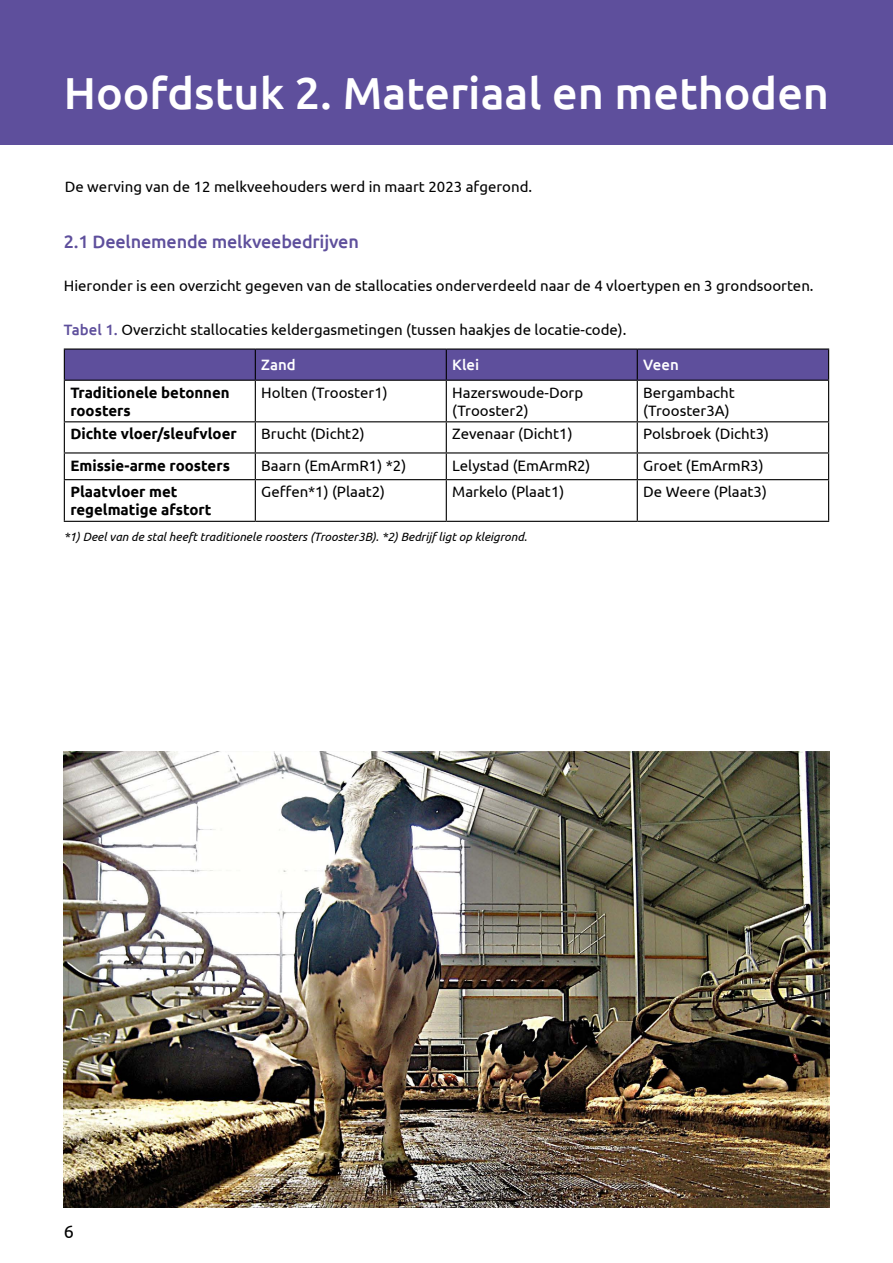
<style>
.page{position:relative;width:893px;height:1263px;background:#fff}
.page>*{position:absolute;margin:0;border:0;box-sizing:border-box;transform-origin:0 0}
.t1{font:500 44.85px "Ubuntu";color:#fff}
.t2{font:500 18px "Ubuntu";letter-spacing:-.01em;color:#5e4f9c}
.t3{font:18px "Ubuntu";color:#000}
.t4{font:15px/18px "Ubuntu";color:#000}
.t5{font:700 15px/18px "Ubuntu";color:#000}
.t6{font:500 15px "Ubuntu";color:#fff}
.t7{font:italic 12px "Ubuntu";color:#000}
.s1{font-weight:500;color:#5e4f9c}
</style>
<div class="page">
<div style="left:0;top:0;width:893px;height:144px;background:#5e4f9c"></div>
<div style="left:65px;top:350px;width:763px;height:30px;background:#5e4f9c"></div>
<svg style="left:255px;top:453px;width:1px;height:26px"></svg>
<svg style="left:446px;top:453px;width:1px;height:26px"></svg>
<svg style="left:637px;top:453px;width:1px;height:26px"></svg>
<hr style="left:255px;top:480px;width:1px;height:41px;background:#000">
<hr style="left:446px;top:480px;width:1px;height:41px;background:#000">
<hr style="left:637px;top:480px;width:1px;height:41px;background:#000">
<hr style="left:64px;top:348px;width:191px;height:2px;background:#000">
<hr style="left:64px;top:350px;width:1px;height:30px;background:#000">
<hr style="left:255px;top:348px;width:191px;height:2px;background:#000">
<hr style="left:255px;top:350px;width:1px;height:30px;background:#000">
<hr style="left:446px;top:348px;width:191px;height:2px;background:#000">
<hr style="left:446px;top:350px;width:1px;height:30px;background:#000">
<hr style="left:637px;top:348px;width:192px;height:2px;background:#000">
<hr style="left:637px;top:350px;width:1px;height:30px;background:#000">
<hr style="left:828px;top:350px;width:1px;height:30px;background:#000">
<hr style="left:255px;top:381px;width:1px;height:40px;background:#000">
<hr style="left:446px;top:381px;width:1px;height:40px;background:#000">
<hr style="left:637px;top:381px;width:1px;height:40px;background:#000">
<hr style="left:255px;top:422px;width:1px;height:30px;background:#000">
<hr style="left:446px;top:422px;width:1px;height:30px;background:#000">
<hr style="left:637px;top:422px;width:1px;height:30px;background:#000">
<hr style="left:64px;top:380px;width:191px;height:1px;background:#000">
<hr style="left:64px;top:381px;width:1px;height:40px;background:#000">
<hr style="left:255px;top:380px;width:191px;height:1px;background:#000">
<hr style="left:446px;top:380px;width:191px;height:1px;background:#000">
<hr style="left:637px;top:380px;width:192px;height:1px;background:#000">
<hr style="left:828px;top:381px;width:1px;height:40px;background:#000">
<hr style="left:64px;top:421px;width:191px;height:1px;background:#000">
<hr style="left:64px;top:422px;width:1px;height:30px;background:#000">
<hr style="left:255px;top:421px;width:191px;height:1px;background:#000">
<hr style="left:446px;top:421px;width:191px;height:1px;background:#000">
<hr style="left:637px;top:421px;width:192px;height:1px;background:#000">
<hr style="left:828px;top:422px;width:1px;height:30px;background:#000">
<hr style="left:64px;top:452px;width:191px;height:1px;background:#000">
<svg style="left:64px;top:453px;width:1px;height:26px"></svg>
<hr style="left:255px;top:452px;width:191px;height:1px;background:#000">
<hr style="left:446px;top:452px;width:191px;height:1px;background:#000">
<hr style="left:637px;top:452px;width:192px;height:1px;background:#000">
<svg style="left:828px;top:453px;width:1px;height:26px"></svg>
<hr style="left:64px;top:479px;width:191px;height:1px;background:#000">
<hr style="left:64px;top:480px;width:1px;height:41px;background:#000">
<hr style="left:255px;top:479px;width:191px;height:1px;background:#000">
<hr style="left:446px;top:479px;width:191px;height:1px;background:#000">
<hr style="left:637px;top:479px;width:192px;height:1px;background:#000">
<hr style="left:828px;top:480px;width:1px;height:41px;background:#000">
<hr style="left:64px;top:521px;width:191px;height:1px;background:#000">
<hr style="left:255px;top:521px;width:191px;height:1px;background:#000">
<hr style="left:446px;top:521px;width:191px;height:1px;background:#000">
<hr style="left:637px;top:521px;width:192px;height:1px;background:#000">
<img style="left:64px;top:752px;width:765px;height:456px">
<h1 class="t1" style="left:64px;top:65px;width:767px">Hoofdstuk 2. Materiaal en methoden</h1>
<p class="t4" style="left:65px;top:177px;width:469px">De werving van de 12 melkveehouders werd in maart 2023 afgerond.</p>
<p class="t2" style="left:64px;top:230px;width:297px">2.1 Deelnemende melkveebedrijven</p>
<p class="t4" style="left:64px;top:276px;width:751px">Hieronder is een overzicht gegeven van de stallocaties onderverdeeld naar de 4 vloertypen en 3 grondsoorten.</p>
<p class="t4" style="left:64px;top:320px;width:564px"><span class="s1">Tabel 1.</span> Overzicht stallocaties keldergasmetingen (tussen haakjes de locatie-code).</p>
<p class="t6" style="left:261px;top:356px;width:36px">Zand</p>
<p class="t6" style="left:452px;top:356px;width:28px">Klei</p>
<p class="t6" style="left:643px;top:356px;width:37px">Veen</p>
<p class="t5" style="left:70px;top:383px;width:161px">Traditionele betonnen roosters</p>
<p class="t4" style="left:261px;top:383px;width:128px">Holten (Trooster1)</p>
<p class="t4" style="left:452px;top:383px;width:132px">Hazerswoude-Dorp (Trooster2)</p>
<p class="t4" style="left:643px;top:383px;width:93px">Bergambacht (Trooster3A)</p>
<p class="t5" style="left:70px;top:425px;width:168px">Dichte vloer/sleufvloer</p>
<p class="t4" style="left:261px;top:425px;width:105px">Brucht (Dicht2)</p>
<p class="t4" style="left:452px;top:425px;width:122px">Zevenaar (Dicht1)</p>
<p class="t4" style="left:643px;top:425px;width:127px">Polsbroek (Dicht3)</p>
<p class="t5" style="left:70px;top:456px;width:161px">Emissie-arme roosters</p>
<p class="t4" style="left:261px;top:456px;width:146px">Baarn (EmArmR1) *2)</p>
<p class="t4" style="left:452px;top:456px;width:140px">Lelystad (EmArmR2)</p>
<p class="t4" style="left:643px;top:456px;width:122px">Groet (EmArmR3)</p>
<p class="t5" style="left:70px;top:483px;width:143px">Plaatvloer met regelmatige afstort</p>
<p class="t4" style="left:261px;top:482px;width:125px">Geffen*1) (Plaat2)</p>
<p class="t4" style="left:452px;top:482px;width:114px">Markelo (Plaat1)</p>
<p class="t4" style="left:643px;top:482px;width:125px">De Weere (Plaat3)</p>
<p class="t7" style="left:64px;top:529px;width:465px">*1) Deel van de stal heeft traditionele roosters (Trooster3B). *2) Bedrijf ligt op kleigrond.</p>
<p class="t3" style="left:64px;top:1221px;width:12px">6</p>
</div>
